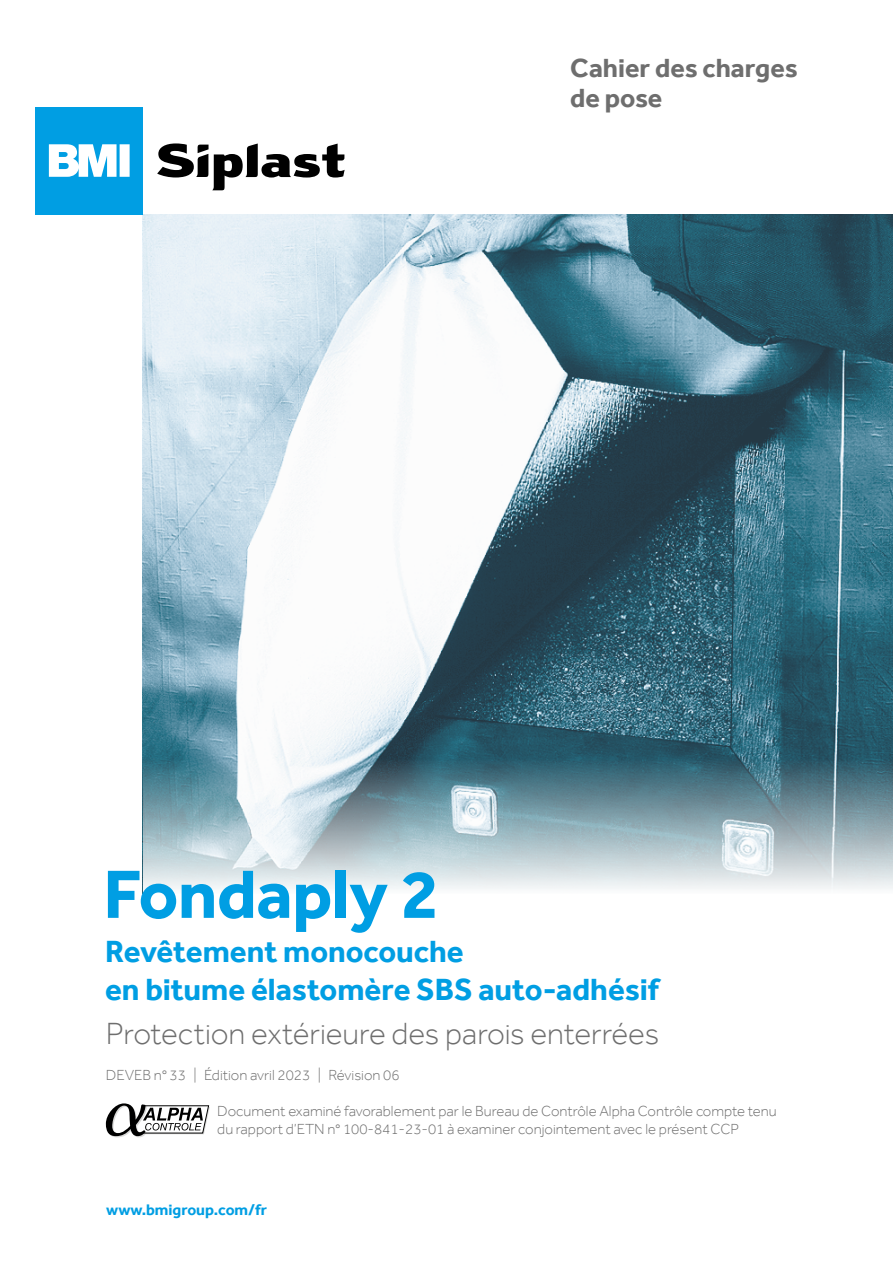
<style>
.page{position:relative;width:893px;height:1263px;background:#fff}
.page>*{position:absolute;margin:0;border:0;box-sizing:border-box;transform-origin:0 0}
.t1{font:700 70.5px "Effra";letter-spacing:-.005em;color:#009ee3}
.t2{font:700 31.5px/37.8px "Effra";color:#009ee3}
.t3{font:300 31.5px "Effra";letter-spacing:-.005em;color:#6e6e6e}
.t4{font:700 27px/30px "Effra";color:#6e6e6e}
.t5{font:700 15.75px "Effra";color:#009ee3}
.t6{font:300 15px/18px "Effra";color:#6e6e6e}
</style>
<div class="page">
<img style="left:143px;top:214px;width:750px;height:536px">
<svg style="left:143px;top:750px;width:750px;height:139px"></svg>
<svg style="left:157px;top:143px;width:188px;height:47px"></svg>
<div style="left:36px;top:107px;width:107px;height:107px;background:#009ee3"></div>
<svg style="left:49px;top:144px;width:81px;height:33px"></svg>
<svg style="left:106px;top:1103px;width:104px;height:34px"></svg>
<h3 class="t4" style="left:570px;top:53px;width:229px">Cahier des charges de pose</h3>
<h1 class="t1" style="left:103px;top:852px;width:337px">Fondaply 2</h1>
<h2 class="t2" style="left:105px;top:932px;width:555px">Revêtement monocouche<br>en bitume élastomère SBS auto-adhésif</h2>
<h2 class="t3" style="left:106px;top:1014px;width:555px">Protection extérieure des parois enterrées</h2>
<p class="t6" style="left:106px;top:1065px;width:295px">DEVEB n° 33 | Édition avril 2023 | Révision 06</p>
<p class="t6" style="left:217px;top:1101px;width:561px">Document examiné favorablement par le Bureau de Contrôle Alpha Contrôle compte tenu du rapport d’ETN n° 100-841-23-01 à examiner conjointement avec le présent CCP</p>
<p class="t5" style="left:106px;top:1200px;width:162px">www.bmigroup.com/fr</p>
</div>
